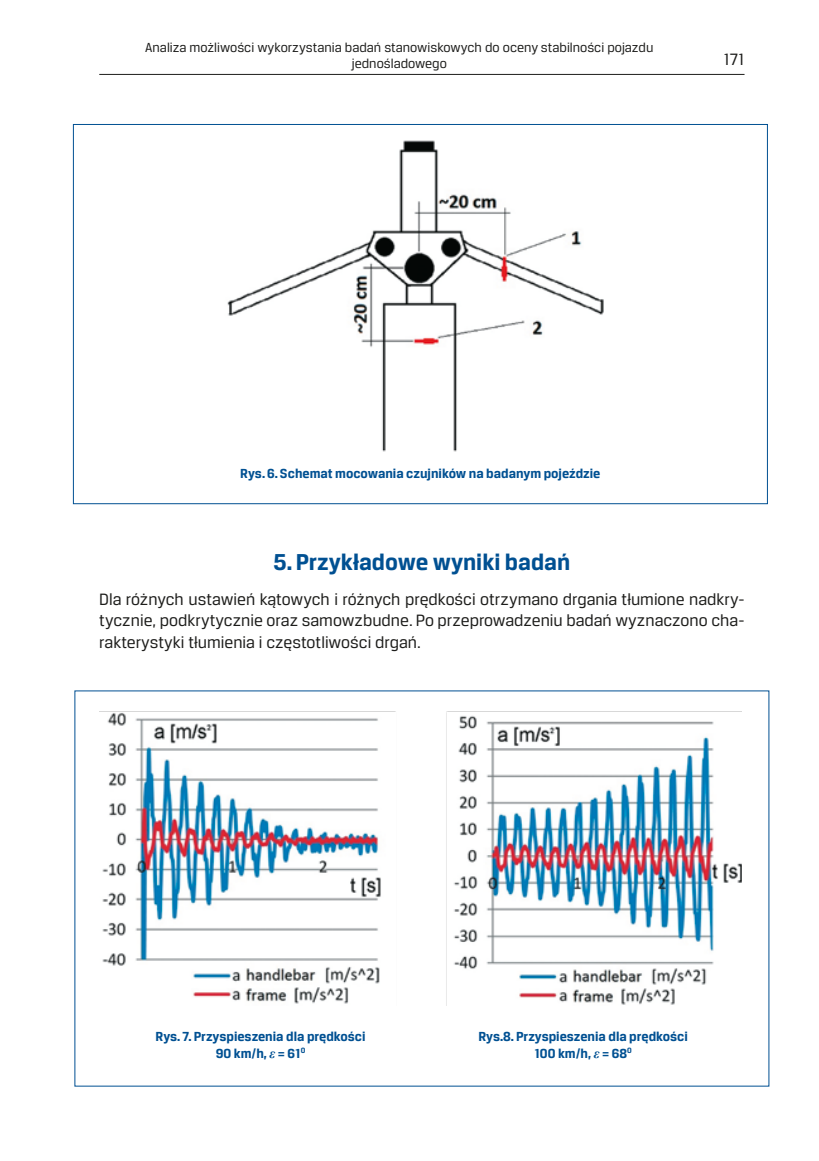
<style>
.page{position:relative;width:819px;height:1161px;background:#fff}
.page>*{position:absolute;margin:0;border:0;box-sizing:border-box;transform-origin:0 0}
.rozdzial_maly_ang{font:700 24.5px "Breuer Text";color:#005092}
.podstawowy_pol{font:17.5px/21px "Breuer Text";color:#1d1d1b;text-align:justify}
.podst_ang{font:700 14px/16.8px "Breuer Text";color:#005092;text-align:center}
.t1{font:14px/16.8px "Breuer Text";color:#1d1d1b;text-align:center}
.s1{font-family:"Times New Roman";font-style:italic}
</style>
<div class="page">
<hr style="left:99px;top:74px;width:645px;height:1px;background:#1d1d1b">
<img style="left:227px;top:140px;width:377px;height:312px">
<img style="left:99px;top:711px;width:642px;height:295px">
<p class="t1" style="left:145px;top:39px;width:509px">Analiza możliwości wykorzystania badań stanowiskowych do oceny stabilności pojazdu jednośladowego</p>
<p class="podstawowy_pol" style="left:723px;top:49px;width:22px">171</p>
<p class="podst_ang" style="left:240px;top:465px;width:361px">Rys. 6. Schemat mocowania czujników na badanym pojeździe</p>
<p class="rozdzial_maly_ang" style="left:273px;top:548px;width:298px">5. Przykładowe wyniki badań</p>
<p class="podstawowy_pol" style="left:99px;top:589px;width:646px">Dla różnych ustawień kątowych i różnych prędkości otrzymano drgania tłumione nadkry&shy;tycznie, podkrytycznie oraz samowzbudne. Po przeprowadzeniu badań wyznaczono cha&shy;rakterystyki tłumienia i częstotliwości drgań.</p>
<p class="podst_ang" style="left:155px;top:1028px;width:211px">Rys. 7. Przyspieszenia dla prędkości<br>90 km/h, <span class="s1">ε</span> = 61<sup>O</sup></p>
<p class="podst_ang" style="left:478px;top:1028px;width:211px">Rys.8. Przyspieszenia dla prędkości<br>100 km/h, <span class="s1">ε</span> = 68<sup>O</sup></p>
</div>
